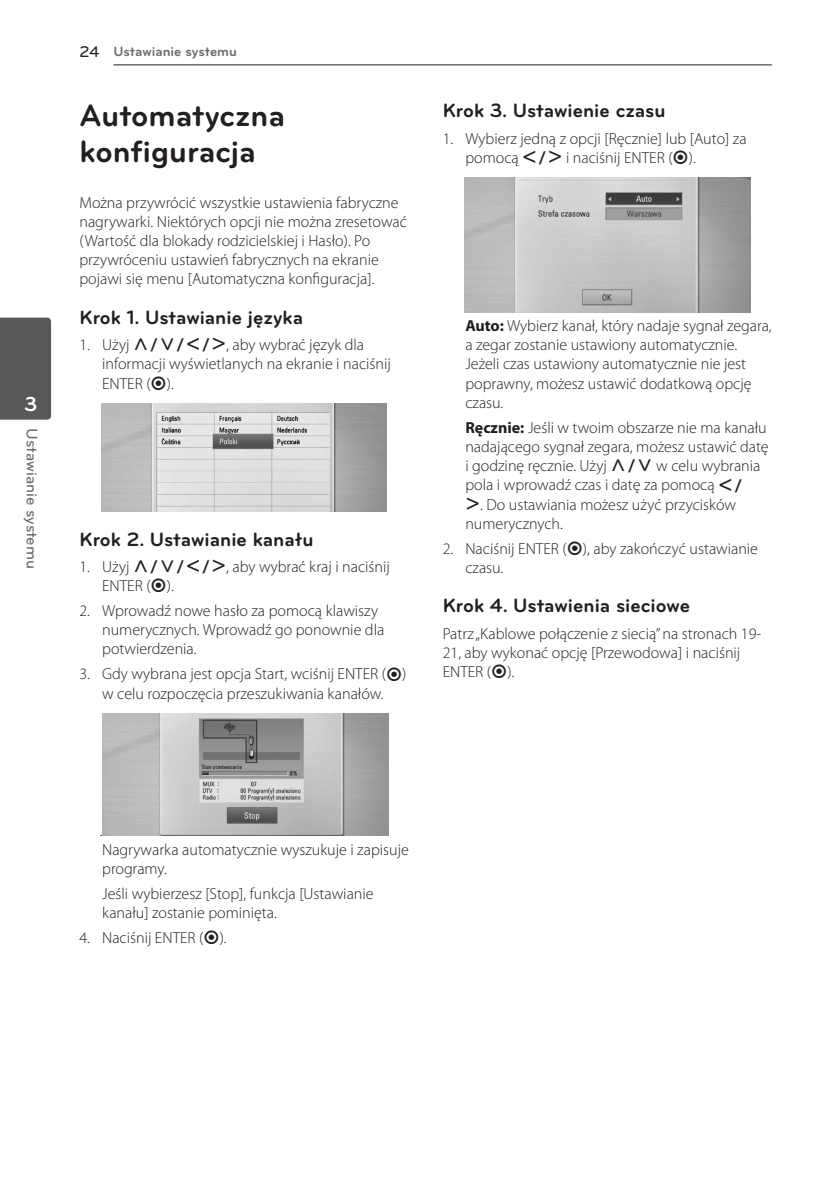
<style>
.page{position:relative;width:840px;height:1191px;background:#fff}
.page>*{position:absolute;margin:0;border:0;box-sizing:border-box;transform-origin:0 0}
.Title_1{font:700 32px/36px "Bryant LG";color:#231f20}
.t1{font:700 21px "Bryant LG";color:#fff}
.Title_3{font:700 20px "Bryant LG";color:#231f20}
.Content_text_Num{font:300 16px/19.2px "Myriad Pro";color:#231f20}
.Content_text_Light{font:300 16px/19.2px "Myriad Pro";color:#231f20}
.Contents_Text_Sub_Nu{font:300 16px/19.2px "Myriad Pro";color:#231f20}
.Chapter_Title_Side{font:500 16px "Bryant LG";color:#6c6d70}
.Page_No_left{font:500 16px "Bryant LG";color:#231f20}
.Content_ILLUST{font:300 16px "Myriad Pro";color:#231f20}
.Chapter_Title_Top_L{font:700 14px "Bryant LG";color:#6c6d70}
.s1{font-family:"UPSYS Common";font-weight:400}
.s2{font-weight:700}
</style>
<div class="page">
<hr style="left:113px;top:64px;width:658px;height:1px;background:#231f20">
<div style="left:0;top:317px;width:51px;height:103px;background:#57585a"></div>
<img style="left:101px;top:403px;width:286px;height:109px">
<img style="left:102px;top:713px;width:286px;height:123px">
<img style="left:464px;top:177px;width:285px;height:135px">
<p class="t1" style="left:24px;top:391px;width:15px">3</p>
<p class="Chapter_Title_Side" style="left:42px;top:428px;width:142px;rotate:90deg">Ustawianie systemu</p>
<p class="Page_No_left" style="left:79px;top:42px;width:21px">24</p>
<p class="Chapter_Title_Top_L" style="left:113px;top:43px;width:125px">Ustawianie systemu</p>
<p class="Title_1" style="left:79px;top:97px;width:207px">Automatyczna konfiguracja</p>
<p class="Content_text_Light" style="left:79px;top:192px;width:329px">Można przywrócić wszystkie ustawienia fabryczne nagrywarki. Niektórych opcji nie można zresetować (Wartość dla blokady rodzicielskiej i Hasło). Po przywróceniu ustawień fabrycznych na ekranie pojawi się menu [Automatyczna konfiguracja].</p>
<p class="Title_3" style="left:79px;top:305px;width:225px">Krok 1. Ustawianie języka</p>
<p class="Content_text_Num" style="left:102px;top:335px;width:290px;text-indent:-23px">1. Użyj <span class="s1">W/S/A/D</span>, aby wybrać język dla informacji wyświetlanych na ekranie i naciśnij<br>ENTER (<span class="s1">b</span>).</p>
<p class="Title_3" style="left:79px;top:526px;width:235px">Krok 2. Ustawianie kanału</p>
<p class="Content_text_Num" style="left:102px;top:557px;width:289px;text-indent:-23px">1. Użyj <span class="s1">W/S/A/D</span>, aby wybrać kraj i naciśnij<br>ENTER (<span class="s1">b</span>).</p>
<p class="Content_text_Num" style="left:102px;top:601px;width:283px;text-indent:-23px">2. Wprowadź nowe hasło za pomocą klawiszy numerycznych. Wprowadź go ponownie dla potwierdzenia.</p>
<p class="Content_text_Num" style="left:79px;top:664px;width:328px;text-align:center">3. Gdy wybrana jest opcja Start, wciśnij ENTER (<span class="s1">b</span>) w celu rozpoczęcia przeszukiwania kanałów.</p>
<p class="Title_3" style="left:442px;top:98px;width:224px">Krok 3. Ustawienie czasu</p>
<p class="Content_text_Num" style="left:465px;top:128px;width:282px;text-indent:-23px">1. Wybierz jedną z opcji [Ręcznie] lub [Auto] za pomocą <span class="s1">A/D</span> i naciśnij ENTER (<span class="s1">b</span>).</p>
<p class="Content_text_Num" style="left:465px;top:316px;width:307px"><span class="s2">Auto:</span> Wybierz kanał, który nadaje sygnał zegara, a zegar zostanie ustawiony automatycznie.<br>Jeżeli czas ustawiony automatycznie nie jest poprawny, możesz ustawić dodatkową opcję czasu.</p>
<p class="Content_text_Num" style="left:465px;top:418px;width:304px"><span class="s2">Ręcznie:</span> Jeśli w twoim obszarze nie ma kanału nadającego sygnał zegara, możesz ustawić datę i godzinę ręcznie. Użyj <span class="s1">W/S</span> w celu wybrania pola i wprowadź czas i datę za pomocą <span class="s1">A/<br>D</span>. Do ustawiania możesz użyć przycisków numerycznych.</p>
<p class="Content_text_Num" style="left:465px;top:538px;width:294px;text-indent:-23px">2. Naciśnij ENTER (<span class="s1">b</span>), aby zakończyć ustawianie czasu.</p>
<p class="Title_3" style="left:442px;top:593px;width:249px">Krok 4. Ustawienia sieciowe</p>
<p class="Content_text_Light" style="left:442px;top:623px;width:320px">Patrz „Kablowe połączenie z siecią” na stronach 19-<br>21, aby wykonać opcję [Przewodowa] i naciśnij<br>ENTER (<span class="s1">b</span>).</p>
<p class="Content_ILLUST" style="left:100px;top:821px;width:4px">.</p>
<p class="Contents_Text_Sub_Nu" style="left:102px;top:839px;width:308px">Nagrywarka automatycznie wyszukuje i zapisuje programy.</p>
<p class="Contents_Text_Sub_Nu" style="left:102px;top:884px;width:273px">Jeśli wybierzesz [Stop], funkcja [Ustawianie kanału] zostanie pominięta.</p>
<p class="Content_text_Num" style="left:79px;top:928px;width:149px">4. Naciśnij ENTER (<span class="s1">b</span>).</p>
</div>
